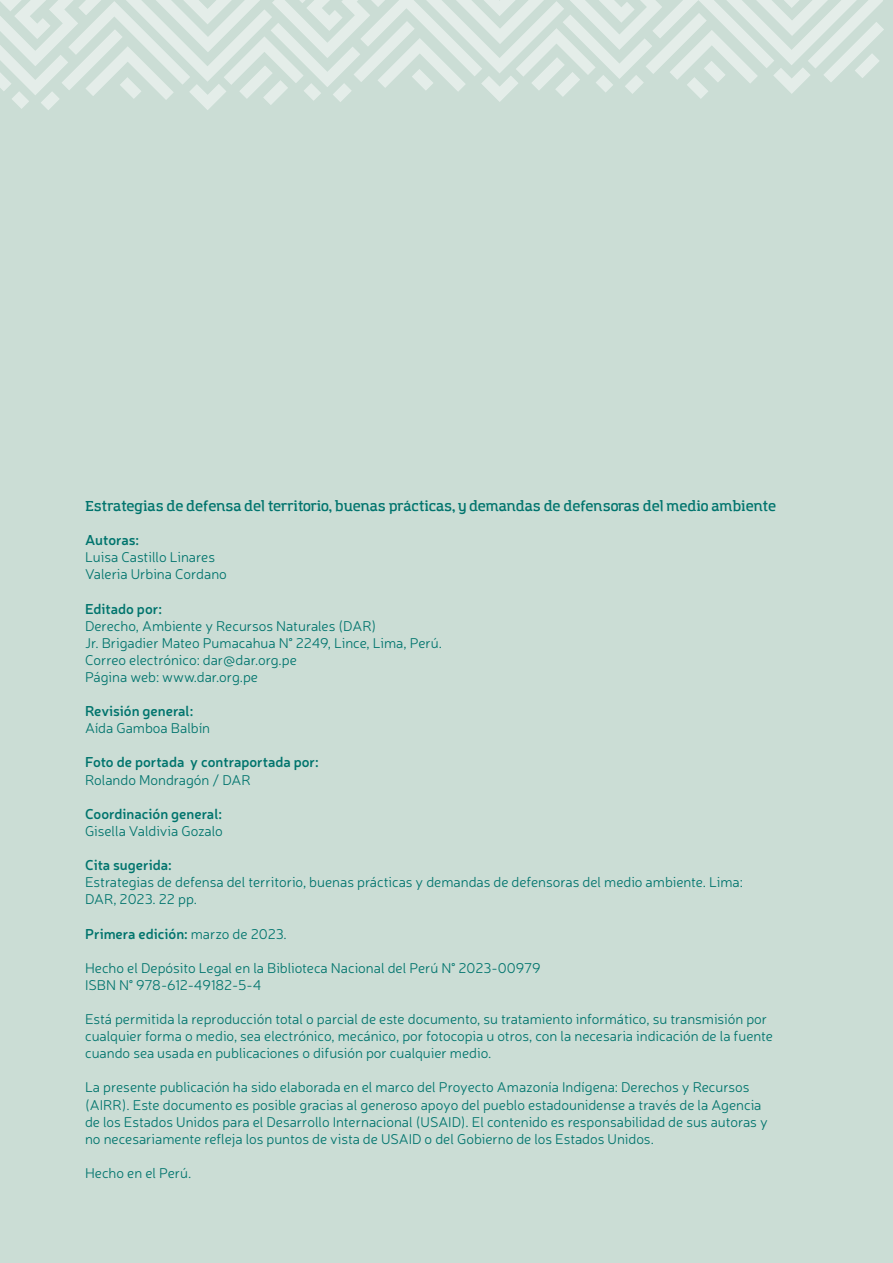
<style>
.page{position:relative;width:893px;height:1263px;background:#cbddd5}
.page>*{position:absolute;margin:0;border:0;box-sizing:border-box;transform-origin:0 0}
.t1{font:300 14.25px/17.1px "Neris";color:#00746d}
.t2{font:600 14.25px "Neris";color:#00746d}
.t3{font:600 14.25px "Amazing Grotesk";color:#00746d}
.s1{font-weight:300}
</style>
<div class="page">
<svg style="left:0;top:0;width:884px;height:110px"></svg>
<p class="t3" style="left:85px;top:497px;width:692px">Estrategias de defensa del territorio, buenas prácticas, y demandas de defensoras del medio ambiente</p>
<p class="t2" style="left:85px;top:530px;width:56px">Autoras:</p>
<p class="t1" style="left:85px;top:548px;width:143px">Luisa Castillo Linares<br>Valeria Urbina Cordano</p>
<p class="t2" style="left:85px;top:599px;width:78px">Editado por:</p>
<p class="t1" style="left:85px;top:617px;width:358px">Derecho, Ambiente y Recursos Naturales (DAR)<br>Jr. Brigadier Mateo Pumacahua N° 2249, Lince, Lima, Perú.<br>Correo electrónico: dar@dar.org.pe<br>Página web: www.dar.org.pe</p>
<p class="t2" style="left:85px;top:701px;width:110px">Revisión general:</p>
<p class="t1" style="left:85px;top:719px;width:127px">Aída Gamboa Balbín</p>
<p class="t2" style="left:85px;top:753px;width:235px">Foto de portada y contraportada por:</p>
<p class="t1" style="left:85px;top:771px;width:167px">Rolando Mondragón / DAR</p>
<p class="t2" style="left:85px;top:804px;width:138px">Coordinación general:</p>
<p class="t1" style="left:85px;top:822px;width:139px">Gisella Valdivia Gozalo</p>
<p class="t2" style="left:85px;top:855px;width:88px">Cita sugerida:</p>
<p class="t1" style="left:85px;top:873px;width:659px">Estrategias de defensa del territorio, buenas prácticas y demandas de defensoras del medio ambiente. Lima:<br>DAR, 2023. 22 pp.</p>
<p class="t2" style="left:85px;top:924px;width:203px">Primera edición: <span class="s1">marzo de 2023.</span></p>
<p class="t1" style="left:85px;top:959px;width:457px">Hecho el Depósito Legal en la Biblioteca Nacional del Perú N° 2023-00979<br>ISBN N° 978-612-49182-5-4</p>
<p class="t1" style="left:85px;top:1010px;width:689px">Está permitida la reproducción total o parcial de este documento, su tratamiento informático, su transmisión por cualquier forma o medio, sea electrónico, mecánico, por fotocopia u otros, con la necesaria indicación de la fuente cuando sea usada en publicaciones o difusión por cualquier medio.</p>
<p class="t1" style="left:85px;top:1078px;width:684px">La presente publicación ha sido elaborada en el marco del Proyecto Amazonía Indígena: Derechos y Recursos (AIRR). Este documento es posible gracias al generoso apoyo del pueblo estadounidense a través de la Agencia de los Estados Unidos para el Desarrollo Internacional (USAID). El contenido es responsabilidad de sus autoras y no necesariamente refleja los puntos de vista de USAID o del Gobierno de los Estados Unidos.</p>
<p class="t1" style="left:85px;top:1164px;width:108px">Hecho en el Perú.</p>
</div>
